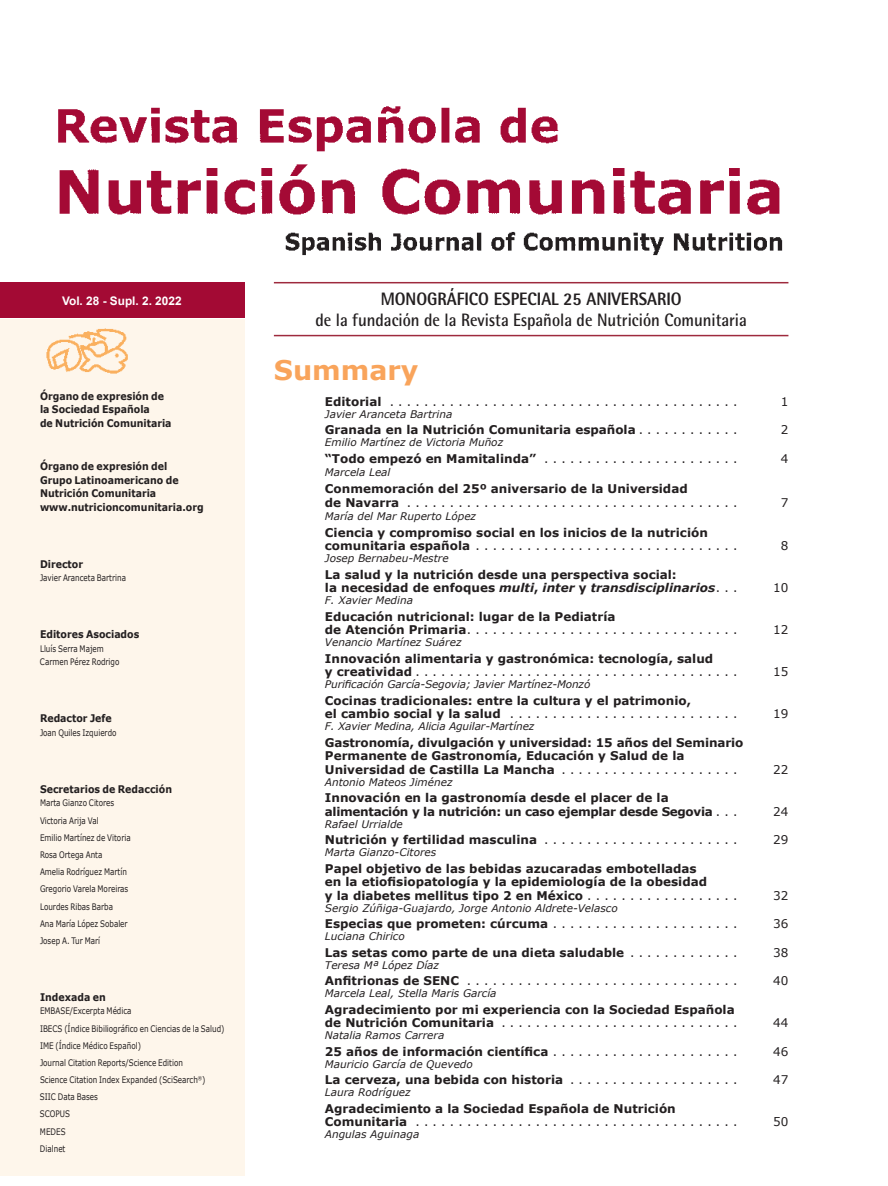
<style>
.page{position:relative;width:888px;height:1186px;background:#fff}
.page>*{position:absolute;margin:0;border:0;box-sizing:border-box;transform-origin:0 0}
.t1{font:700 27px "Verdana";color:#f9a45b}
.t2{font:700 18px "Rotis Semi Sans Std";color:#231f20;scale:.9 1}
.t3{font:800 18px "Rotis Semi Sans Std";color:#231f20;scale:.9 1}
.t4{font:700 12px/13.5px "Verdana";color:#231f20}
.t5{font:12px "Verdana";color:#231f20}
.t6{font:700 12px/13.5px "Verdana";letter-spacing:-.025em;color:#231f20}
.t7{font:700 11.85px "Arial";color:#fff}
.t8{font:italic 10.5px "Verdana";color:#231f20}
.t9{font:700 10.5px/13.5px "Verdana";color:#231f20;scale:.9 1}
.t10{font:9px/17.1px "Verdana";color:#231f20;scale:.8 1}
.s1{font-weight:700}
.s2{font-weight:400}
.s3{font-style:italic}
</style>
<div class="page">
<div style="left:0;top:320px;width:245px;height:855px;background:#fef6eb"></div>
<div style="left:0;top:282px;width:245px;height:36px;background:#a30a34"></div>
<img style="left:46px;top:328px;width:82px;height:46px">
<img style="left:58px;top:106px;width:722px;height:109px">
<img style="left:285px;top:231px;width:498px;height:25px">
<hr style="left:274px;top:282px;width:514px;height:1px;background:#9e2a3d">
<hr style="left:274px;top:335px;width:514px;height:1px;background:#9e2a3d">
<p class="t7" style="left:62px;top:296px;width:121px">Vol. 28 - Supl. 2. 2022</p>
<p class="t9" style="left:40px;top:389px;width:148px">Órgano de expresión de la Sociedad Española<br>de Nutrición Comunitaria</p>
<p class="t9" style="left:40px;top:460px;width:183px">Órgano de expresión del<br>Grupo Latinoamericano de<br>Nutrición Comunitaria www.nutricioncomunitaria.org</p>
<p class="t9" style="left:40px;top:557px;width:49px">Director</p>
<p class="t10" style="left:40px;top:569px;width:109px">Javier Aranceta Bartrina</p>
<p class="t9" style="left:40px;top:628px;width:112px">Editores Asociados</p>
<p class="t10" style="left:40px;top:642px;width:101px;line-height:13.5px">Lluís Serra Majem<br>Carmen Pérez Rodrigo</p>
<p class="t9" style="left:40px;top:712px;width:81px">Redactor Jefe</p>
<p class="t10" style="left:40px;top:724px;width:97px">Joan Quiles Izquierdo</p>
<p class="t9" style="left:40px;top:782px;width:148px">Secretarios de Redacción</p>
<p class="t10" style="left:40px;top:794px;width:115px">Marta Gianzo Citores<br>Victoria Arija Val<br>Emilio Martínez de Vitoria<br>Rosa Ortega Anta<br>Amelia Rodríguez Martín<br>Gregorio Varela Moreiras<br>Lourdes Ribas Barba<br>Ana María López Sobaler<br>Josep A. Tur Marí</p>
<p class="t9" style="left:40px;top:990px;width:75px">Indexada en</p>
<p class="t10" style="left:40px;top:1002px;width:232px">EMBASE/Excerpta Médica<br>IBECS (Índice Bibiliográfico en Ciencias de la Salud)<br>IME (Índice Médico Español)<br>Journal Citation Reports/Science Edition<br>Science Citation Index Expanded (SciSearch<sup>®</sup>)<br>SIIC Data Bases<br>SCOPUS<br>MEDES<br>Dialnet</p>
<h2 class="t3" style="left:381px;top:288px;width:336px">MONOGRÁFICO ESPECIAL 25 ANIVERSARIO</h2>
<h2 class="t2" style="left:315px;top:313px;width:481px">de la fundación de la Revista Española de Nutrición Comunitaria</h2>
<h1 class="t1" style="left:274px;top:357px;width:146px">Summary</h1>
<p class="t5" style="left:325px;top:395px;width:414px"><span class="s1">Editorial</span> . . . . . . . . . . . . . . . . . . . . . . . . . . . . . . . . . . . . . . . . .</p>
<p class="t5" style="left:781px;top:395px;width:9px">1</p>
<p class="t8" style="left:325px;top:409px;width:129px">Javier Aranceta Bartrina</p>
<p class="t4" style="left:325px;top:424px;width:414px">Granada en la Nutrición Comunitaria española <span class="s2">. . . . . . . . . . . .</span></p>
<p class="t5" style="left:781px;top:423px;width:9px">2</p>
<p class="t8" style="left:325px;top:438px;width:180px">Emilio Martínez de Victoria Muñoz</p>
<p class="t4" style="left:325px;top:452px;width:414px">“Todo empezó en Mamitalinda” <span class="s2">. . . . . . . . . . . . . . . . . . . . . . .</span></p>
<p class="t5" style="left:781px;top:452px;width:9px">4</p>
<p class="t8" style="left:325px;top:468px;width:67px">Marcela Leal</p>
<p class="t4" style="left:325px;top:482px;width:414px">Conmemoración del 25º aniversario de la Universidad<br>de Navarra <span class="s2">. . . . . . . . . . . . . . . . . . . . . . . . . . . . . . . . . . . . . . .</span></p>
<p class="t5" style="left:781px;top:495px;width:9px">7</p>
<p class="t8" style="left:325px;top:511px;width:153px">María del Mar Ruperto López</p>
<p class="t4" style="left:325px;top:526px;width:414px">Ciencia y compromiso social en los inicios de la nutrición comunitaria española <span class="s2">. . . . . . . . . . . . . . . . . . . . . . . . . . . . . . .</span></p>
<p class="t8" style="left:325px;top:553px;width:125px">Josep Bernabeu-Mestre</p>
<p class="t4" style="left:325px;top:568px;width:414px">La salud y la nutrición desde una perspectiva social:<br>la necesidad de enfoques <span class="s3">multi</span>, <span class="s3">inter</span> y <span class="s3">transdisciplinarios</span> <span class="s2">. . .</span></p>
<p class="t8" style="left:325px;top:595px;width:90px">F. Xavier Medina</p>
<p class="t4" style="left:325px;top:610px;width:414px">Educación nutricional: lugar de la Pediatría<br>de Atención Primaria <span class="s2">. . . . . . . . . . . . . . . . . . . . . . . . . . . . . . . .</span></p>
<p class="t8" style="left:325px;top:637px;width:138px">Venancio Martínez Suárez</p>
<p class="t4" style="left:325px;top:652px;width:414px">Innovación alimentaria y gastronómica: tecnología, salud<br>y creatividad <span class="s2">. . . . . . . . . . . . . . . . . . . . . . . . . . . . . . . . . . . . . .</span></p>
<p class="t8" style="left:325px;top:677px;width:267px">Purificación García-Segovia; Javier Martínez-Monzó</p>
<p class="t4" style="left:325px;top:694px;width:414px">Cocinas tradicionales: entre la cultura y el patrimonio,<br>el cambio social y la salud <span class="s2">. . . . . . . . . . . . . . . . . . . . . . . . . . .</span></p>
<p class="t8" style="left:325px;top:719px;width:211px">F. Xavier Medina, Alicia Aguilar-Martínez</p>
<p class="t4" style="left:325px;top:736px;width:420px">Gastronomía, divulgación y universidad: 15 años del Seminario<br>Permanente de Gastronomía, Educación y Salud de la<br>Universidad de Castilla La Mancha <span class="s2">. . . . . . . . . . . . . . . . . . . . .</span></p>
<p class="t5" style="left:781px;top:539px;width:9px">8</p>
<p class="t5" style="left:773px;top:581px;width:17px">10</p>
<p class="t5" style="left:773px;top:623px;width:17px">12</p>
<p class="t5" style="left:773px;top:665px;width:17px">15</p>
<p class="t5" style="left:773px;top:707px;width:17px">19</p>
<p class="t5" style="left:773px;top:762px;width:17px">22</p>
<p class="t8" style="left:325px;top:777px;width:129px">Antonio Mateos Jiménez</p>
<p class="t6" style="left:325px;top:791px;width:414px">Innovación en la gastronomía desde el placer de la alimentación y la nutrición: un caso ejemplar desde Segovia <span class="s2">. . .</span></p>
<p class="t5" style="left:773px;top:804px;width:17px">24</p>
<p class="t8" style="left:325px;top:819px;width:79px">Rafael Urrialde</p>
<p class="t4" style="left:325px;top:833px;width:414px">Nutrición y fertilidad masculina <span class="s2">. . . . . . . . . . . . . . . . . . . . . . .</span></p>
<p class="t5" style="left:773px;top:833px;width:17px">29</p>
<p class="t8" style="left:325px;top:845px;width:113px">Marta Gianzo-Citores</p>
<p class="t4" style="left:325px;top:862px;width:414px">Papel objetivo de las bebidas azucaradas embotelladas<br>en la etiofisiopatología y la epidemiología de la obesidad<br>y la diabetes mellitus tipo 2 en México <span class="s2">. . . . . . . . . . . . . . . . . .</span></p>
<p class="t5" style="left:773px;top:888px;width:17px">32</p>
<p class="t8" style="left:325px;top:901px;width:294px">Sergio Zúñiga-Guajardo, Jorge Antonio Aldrete-Velasco</p>
<p class="t4" style="left:325px;top:917px;width:414px">Especias que prometen: cúrcuma <span class="s2">. . . . . . . . . . . . . . . . . . . . . .</span></p>
<p class="t5" style="left:773px;top:917px;width:17px">36</p>
<p class="t8" style="left:325px;top:929px;width:81px">Luciana Chirico</p>
<p class="t4" style="left:325px;top:946px;width:414px">Las setas como parte de una dieta saludable <span class="s2">. . . . . . . . . . . . .</span></p>
<p class="t5" style="left:773px;top:945px;width:17px">38</p>
<p class="t8" style="left:325px;top:960px;width:116px">Teresa Mª López Díaz</p>
<p class="t5" style="left:325px;top:974px;width:414px"><span class="s1">Anfitrionas de SENC</span> . . . . . . . . . . . . . . . . . . . . . . . . . . . . . . . .</p>
<p class="t5" style="left:773px;top:974px;width:17px">40</p>
<p class="t8" style="left:325px;top:986px;width:173px">Marcela Leal, Stella Maris García</p>
<p class="t4" style="left:325px;top:1003px;width:414px">Agradecimiento por mi experiencia con la Sociedad Española de Nutrición Comunitaria <span class="s2">. . . . . . . . . . . . . . . . . . . . . . . . . . . .</span></p>
<p class="t5" style="left:773px;top:1016px;width:17px">44</p>
<p class="t8" style="left:325px;top:1028px;width:121px">Natalia Ramos Carrera</p>
<p class="t4" style="left:325px;top:1044px;width:414px">25 años de información científica <span class="s2">. . . . . . . . . . . . . . . . . . . . . .</span></p>
<p class="t5" style="left:773px;top:1044px;width:17px">46</p>
<p class="t8" style="left:325px;top:1057px;width:149px">Mauricio García de Quevedo</p>
<p class="t4" style="left:325px;top:1073px;width:414px">La cerveza, una bebida con historia <span class="s2">. . . . . . . . . . . . . . . . . . . .</span></p>
<p class="t5" style="left:773px;top:1073px;width:17px">47</p>
<p class="t8" style="left:325px;top:1085px;width:87px">Laura Rodríguez</p>
<p class="t4" style="left:325px;top:1102px;width:414px">Agradecimiento a la Sociedad Española de Nutrición<br>Comunitaria <span class="s2">. . . . . . . . . . . . . . . . . . . . . . . . . . . . . . . . . . . . . .</span></p>
<p class="t5" style="left:773px;top:1115px;width:17px">50</p>
<p class="t8" style="left:325px;top:1127px;width:96px">Angulas Aguinaga</p>
</div>
